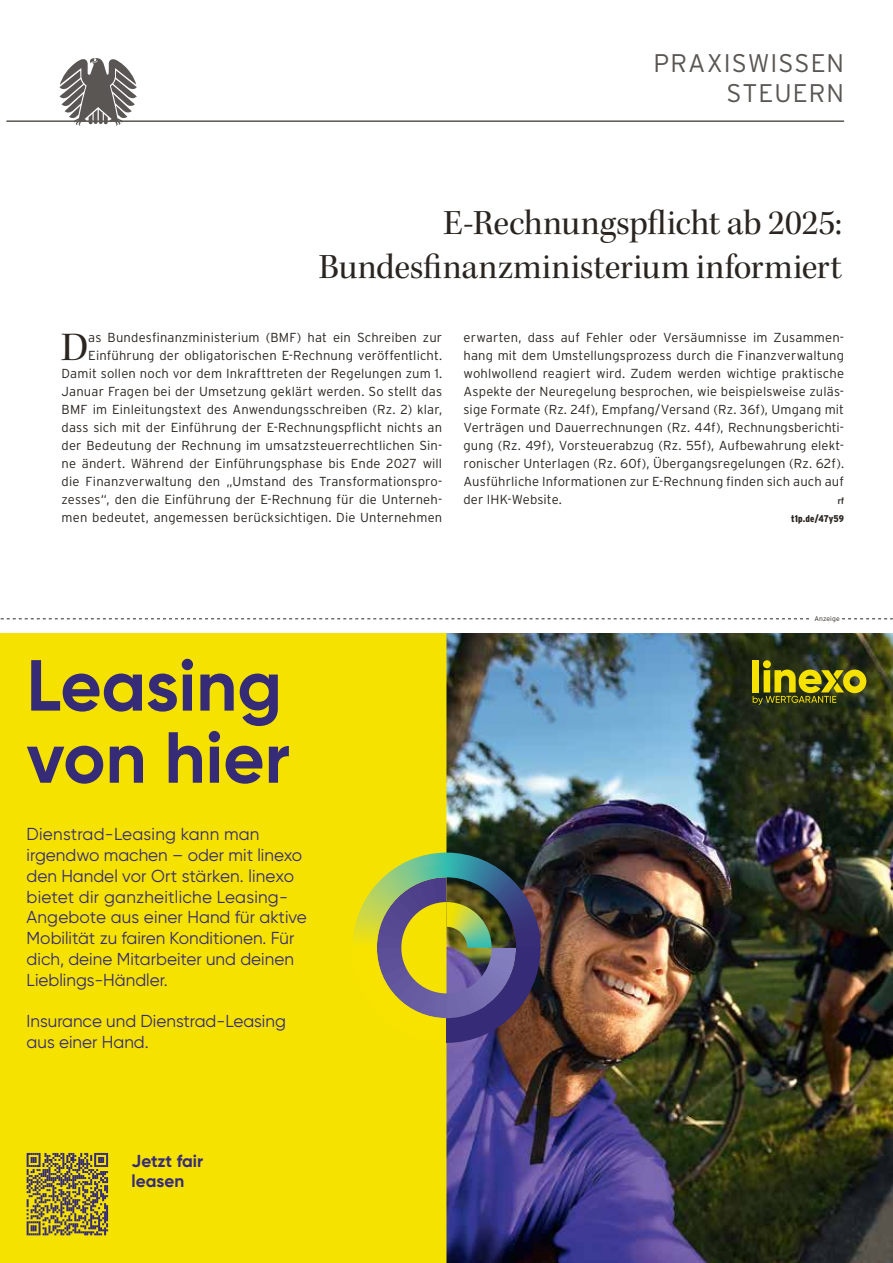
<style>
.page{position:relative;width:893px;height:1263px;background:#fff}
.page>*{position:absolute;margin:0;border:0;box-sizing:border-box;transform-origin:0 0}
.t1{font:700 72.15px/72.2px "Gilroy";color:#362b76}
.t2{font:41.25px "Kepler Std Subh";color:#2a2521}
.t3{font:36px/43.2px "Kepler Std Subh";color:#2a2521;text-align:right}
.t4{font:300 25.5px/30px "Interstate";letter-spacing:.04em;color:#595654;text-align:right}
.t5{font:17.4px/20.7px "Gilroy";color:#362b76}
.t6{font:700 17.4px/20.7px "Gilroy";color:#362b76}
.t7{font:300 13.05px/18px "Interstate";letter-spacing:.01em;color:#2a2521;text-align:right}
.t8{font:900 condensed 9.75px "Interstate";letter-spacing:.015em;color:#2a2521}
.t9{font:700 condensed 9px "Interstate";color:#2a2521}
.t10{font:300 6.75px "Interstate";letter-spacing:.02em;color:#2a2521}
</style>
<div class="page">
<hr style="left:6px;top:120px;width:838px;height:2px;background:#595654">
<svg style="left:60px;top:58px;width:77px;height:68px"></svg>
<img style="left:836px;top:633px;width:57px;height:630px">
<svg style="left:836px;top:660px;width:30px;height:45px"></svg>
<img style="left:0;top:633px;width:836px;height:630px">
<img style="left:352px;top:852px;width:188px;height:191px">
<svg style="left:27px;top:1153px;width:81px;height:82px"></svg>
<svg style="left:1px;top:618px;width:892px;height:1px"></svg>
<div style="left:812px;top:616px;width:30px;height:5px;background:#fff"></div>
<h3 class="t4" style="left:654px;top:47px;width:192px">PRAXISWISSEN<br>STEUERN</h3>
<h3 class="t3" style="left:319px;top:203px;width:525px">E-Rechnungspflicht ab 2025:<br>Bundesfinanzministerium informiert</h3>
<p class="t7" style="left:62px;top:328px;width:382px">as Bundesfinanzministerium (BMF) hat ein Schreiben zur Einführung der obligatorischen E-Rechnung veröffentlicht.<br>Damit sollen noch vor dem Inkrafttreten der Regelungen zum 1.<br>Januar Fragen bei der Umsetzung geklärt werden. So stellt das BMF im Einleitungstext des Anwendungsschreiben (Rz. 2) klar, dass sich mit der Einführung der E-Rechnungspflicht nichts an der Bedeutung der Rechnung im umsatzsteuerrechtlichen Sin&shy;ne ändert. Während der Einführungsphase bis Ende 2027 will die Finanzverwaltung den „Umstand des Transformationspro&shy;zesses“, den die Einführung der E-Rechnung für die Unterneh&shy;men bedeutet, angemessen berücksichtigen. Die Unternehmen</p>
<p class="t7" style="left:463px;top:328px;width:382px;text-align:justify">erwarten, dass auf Fehler oder Versäumnisse im Zusammen&shy;hang mit dem Umstellungsprozess durch die Finanzverwaltung wohlwollend reagiert wird. Zudem werden wichtige praktische Aspekte der Neuregelung besprochen, wie beispielsweise zuläs&shy;sige Formate (Rz. 24f), Empfang/Versand (Rz. 36f), Umgang mit Verträgen und Dauerrechnungen (Rz. 44f), Rechnungsberichti&shy;gung (Rz. 49f), Vorsteuerabzug (Rz. 55f), Aufbewahrung elekt&shy;ronischer Unterlagen (Rz. 60f), Übergangsregelungen (Rz. 62f).<br>Ausführliche Informationen zur E-Rechnung finden sich auch auf der IHK-Website.</p>
<h2 class="t2" style="left:61px;top:324px;width:29px">D</h2>
<p class="t9" style="left:838px;top:495px;width:8px">rf</p>
<p class="t8" style="left:791px;top:513px;width:55px">t1p.de/47y59</p>
<h1 class="t1" style="left:27px;top:649px;width:265px">Leasing von hier</h1>
<p class="t5" style="left:27px;top:824px;width:282px">Dienstrad-Leasing kann man irgendwo machen – oder mit linexo den Handel vor Ort stärken. linexo bietet dir ganzheitliche Leasing-<br>Angebote aus einer Hand für aktive<br>Mobilität zu fairen Konditionen. Für dich, deine Mitarbeiter und deinen<br>Lieblings-Händler.</p>
<h3 class="t5" style="left:27px;top:1011px;width:261px">Insurance und Dienstrad-Leasing aus einer Hand.</h3>
<h3 class="t6" style="left:132px;top:1150px;width:73px">Jetzt fair leasen</h3>
<p class="t10" style="left:814px;top:615px;width:27px">Anzeige</p>
</div>
